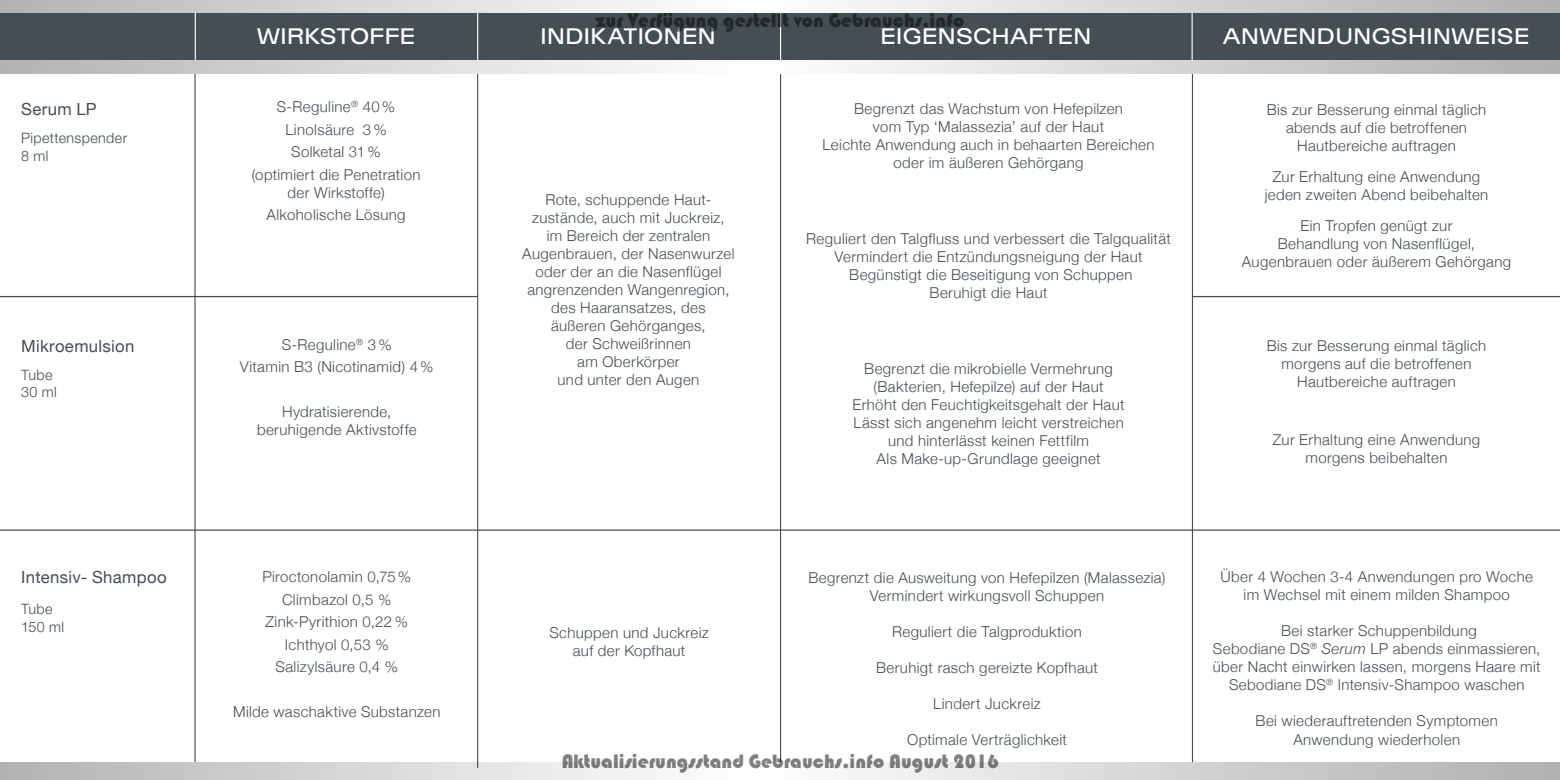
<style>
.page{position:relative;width:1560px;height:780px;background:#fff}
.page>*{position:absolute;margin:0;border:0;box-sizing:border-box;transform-origin:0 0}
.t1{font:22.5px "Cg Brazilia Seven";letter-spacing:.02em;color:#fff}
.t2{font:20px "Bauhaus 93";color:rgb(0 0 0/.5)}
.t3{font:16.75px "Helvetica Neue";letter-spacing:.02em;color:#444e53}
.t4{font:300 15px/18px "Helvetica Neue";letter-spacing:.025em;color:#444e53;text-align:center}
.t5{font:300 14.25px/17.2px "Helvetica Neue LT Std";letter-spacing:.025em;color:#444e53}
.s1{font-style:italic}
</style>
<div class="page">
<hr style="left:780px;top:0;width:1px;height:772px;background:#444e53">
<hr style="left:1191px;top:0;width:1px;height:770px;background:#444e53">
<hr style="left:0;top:529px;width:1559px;height:1px;background:#444e53">
<hr style="left:1191px;top:296px;width:368px;height:1px;background:#444e53">
<hr style="left:194px;top:69px;width:1px;height:699px;background:#444e53">
<div style="left:0;top:11px;width:1559px;height:56px;background:#444e53"></div>
<svg style="left:0;top:762px;width:1559px;height:18px"></svg>
<hr style="left:477px;top:69px;width:1px;height:699px;background:#444e53">
<hr style="left:477px;top:0;width:1px;height:67px;background:#fff">
<hr style="left:780px;top:2px;width:1px;height:67px;background:#fff">
<hr style="left:1191px;top:0;width:1px;height:67px;background:#fff">
<hr style="left:195px;top:0;width:1px;height:67px;background:#fff">
<svg style="left:0;top:0;width:1559px;height:12px"></svg>
<svg style="left:0;top:61px;width:1559px;height:12px;background:#d7d8d8"></svg>
<hr style="left:0;top:296px;width:478px;height:1px;background:#444e53">
<p class="t3" style="left:21px;top:97px;width:77px">Serum LP</p>
<p class="t5" style="left:21px;top:129px;width:107px">Pipettenspender<br>8 ml</p>
<p class="t3" style="left:21px;top:333px;width:115px">Mikroemulsion</p>
<p class="t5" style="left:21px;top:366px;width:37px">Tube<br>30 ml</p>
<p class="t3" style="left:21px;top:565px;width:147px">Intensiv- Shampoo</p>
<p class="t5" style="left:21px;top:600px;width:44px">Tube<br>150 ml</p>
<h2 class="t2" style="left:595px;top:9px;width:370px">zur Verfügung gestellt von Gebrauchs.info</h2>
<h1 class="t1" style="left:224px;top:21px;width:159px">WIRKSTOFFE</h1>
<h1 class="t1" style="left:519px;top:21px;width:177px">INDIKATIONEN</h1>
<h1 class="t1" style="left:257px;top:23px;width:159px">WIRKSTOFFE</h1>
<h1 class="t1" style="left:540px;top:23px;width:177px">INDIKATIONEN</h1>
<h1 class="t1" style="left:880px;top:23px;width:212px">EIGENSCHAFTEN</h1>
<h1 class="t1" style="left:1222px;top:22px;width:308px">ANWENDUNGSHINWEISE</h1>
<p class="t4" style="left:252px;top:95px;width:170px;line-height:22.5px">S-Reguline<sup>®</sup> 40%<br>Linolsäure 3 %<br>Solketal 31 %<br>(optimiert die Penetration</p>
<p class="t4" style="left:266px;top:180px;width:140px;line-height:22.5px">der Wirkstoffe)<br>Alkoholische Lösung</p>
<p class="t4" style="left:240px;top:332px;width:195px;line-height:22.5px">S-Reguline<sup>®</sup> 3%<br>Vitamin B3 (Nicotinamid) 4 %</p>
<p class="t4" style="left:257px;top:402px;width:161px">Hydratisierende, beruhigende Aktivstoffe</p>
<p class="t4" style="left:262px;top:565px;width:150px;line-height:22.5px">Piroctonolamin 0,75%<br>Climbazol 0,5 %<br>Zink-Pyrithion 0,22 %<br>Ichthyol 0,53 %<br>Salizylsäure 0,4 %</p>
<p class="t4" style="left:233px;top:702px;width:209px">Milde waschaktive Substanzen</p>
<p class="t4" style="left:522px;top:190px;width:214px">Rote, schuppende Haut&shy;zustände, auch mit Juckreiz,<br>im Bereich der zentralen<br>Augenbrauen, der Nasenwurzel oder der an die Nasenflügel angrenzenden Wangenregion, des Haaransatzes, des äußeren Gehörganges,<br>der Schweißrinnen<br>am Oberkörper<br>und unter den Augen</p>
<p class="t4" style="left:549px;top:622px;width:161px">Schuppen und Juckreiz auf der Kopfhaut</p>
<p class="t4" style="left:822px;top:99px;width:333px">Begrenzt das Wachstum von Hefepilzen<br>vom Typ ‘Malassezia’ auf der Haut<br>Leichte Anwendung auch in behaarten Bereichen oder im äußeren Gehörgang</p>
<p class="t4" style="left:806px;top:229px;width:366px">Reguliert den Talgfluss und verbessert die Talgqualität Vermindert die Entzündungsneigung der Haut Begünstigt die Beseitigung von Schuppen<br>Beruhigt die Haut</p>
<p class="t4" style="left:852px;top:358px;width:273px">Begrenzt die mikrobielle Vermehrung (Bakterien, Hefepilze) auf der Haut Erhöht den Feuchtigkeitsgehalt der Haut Lässt sich angenehm leicht verstreichen und hinterlässt keinen Fettfilm<br>Als Make-up-Grundlage geeignet</p>
<p class="t4" style="left:808px;top:567px;width:358px">Begrenzt die Ausweitung von Hefepilzen (Malassezia)<br>Vermindert wirkungsvoll Schuppen</p>
<p class="t4" style="left:892px;top:621px;width:191px">Reguliert die Talgproduktion</p>
<p class="t4" style="left:876px;top:657px;width:223px">Beruhigt rasch gereizte Kopfhaut</p>
<p class="t4" style="left:933px;top:693px;width:109px">Lindert Juckreiz</p>
<p class="t4" style="left:907px;top:729px;width:161px">Optimale Verträglichkeit</p>
<h2 class="t2" style="left:561px;top:750px;width:439px">Aktualisierungsstand Gebrauchs.info August 2016</h2>
<p class="t4" style="left:1266px;top:100px;width:221px">Bis zur Besserung einmal täglich abends auf die betroffenen<br>Hautbereiche auftragen</p>
<p class="t4" style="left:1264px;top:167px;width:225px">Zur Erhaltung eine Anwendung jeden zweiten Abend beibehalten</p>
<p class="t4" style="left:1241px;top:216px;width:271px">Ein Tropfen genügt zur<br>Behandlung von Nasenflügel,<br>Augenbrauen oder äußerem Gehörgang</p>
<p class="t4" style="left:1266px;top:336px;width:221px">Bis zur Besserung einmal täglich morgens auf die betroffenen<br>Hautbereiche auftragen</p>
<p class="t4" style="left:1272px;top:430px;width:209px">Zur Erhaltung eine Anwendung morgens beibehalten</p>
<p class="t4" style="left:1220px;top:567px;width:314px">Über 4 Wochen 3-4 Anwendungen pro Woche im Wechsel mit einem milden Shampoo</p>
<p class="t4" style="left:1212px;top:621px;width:329px">Bei starker Schuppenbildung<br>Sebodiane DS<sup>®</sup> <span class="s1">Serum</span> LP abends einmassieren, über Nacht einwirken lassen, morgens Haare mit Sebodiane DS<sup>®</sup> Intensiv-Shampoo waschen</p>
<p class="t4" style="left:1255px;top:711px;width:244px">Bei wiederauftretenden Symptomen<br>Anwendung wiederholen</p>
</div>
